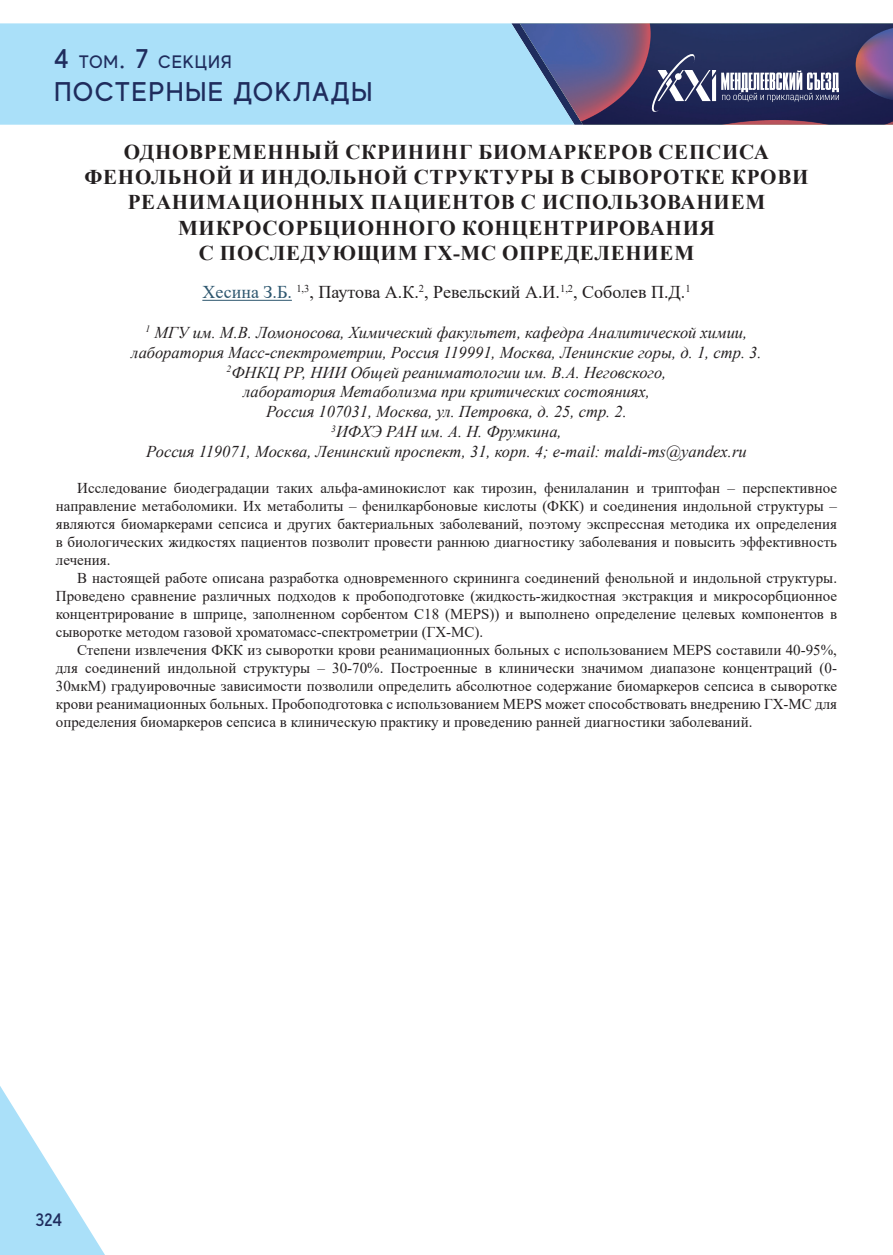
<style>
.page{position:relative;width:893px;height:1255px;background:#fff}
.page>*{position:absolute;margin:0;border:0;box-sizing:border-box;transform-origin:0 0}
.t1{font:500 27px "MADE Evolve Sans";letter-spacing:.05em;color:#1f2c5d}
.t2{font:700 21px/25.2px "Times New Roman";letter-spacing:.035em;color:#231f20;text-align:center}
.t3{font:18px "Times New Roman";color:#231f20}
.t4{font:500 18px "MADE Evolve Sans";letter-spacing:.05em;color:#1f2c5d}
.t5{font:italic 16.5px/19.8px "Times New Roman";color:#231f20;text-align:center}
.t6{font:15px/18px "Times New Roman";color:#231f20;text-align:justify}
.s1{font-size:27px}
.s2{color:#2e576f}
</style>
<div class="page">
<div style="left:0;top:23px;width:511px;height:102px;background:#aae0f9"></div>
<svg style="left:0;top:1086px;width:105px;height:168px"></svg>
<svg style="left:511px;top:23px;width:382px;height:102px;background:#51557f"></svg>
<hr style="left:202px;top:300px;width:90px;height:1px;background:#2e576f">
<p class="t4" style="left:54px;top:51px;width:179px"><span class="s1">4</span> ТОМ<span class="s1">. 7</span> СЕКЦИЯ</p>
<h1 class="t1" style="left:54px;top:74px;width:320px">ПОСТЕРНЫЕ ДОКЛАДЫ</h1>
<h2 class="t2" style="left:84px;top:139px;width:725px">ОДНОВРЕМЕННЫЙ СКРИНИНГ БИОМАРКЕРОВ СЕПСИСА ФЕНОЛЬНОЙ И ИНДОЛЬНОЙ СТРУКТУРЫ В СЫВОРОТКЕ КРОВИ РЕАНИМАЦИОННЫХ ПАЦИЕНТОВ С ИСПОЛЬЗОВАНИЕМ МИКРОСОРБЦИОННОГО КОНЦЕНТРИРОВАНИЯ<br>С ПОСЛЕДУЮЩИМ ГХ-МС ОПРЕДЕЛЕНИЕМ</h2>
<p class="t3" style="left:202px;top:279px;width:490px"><span class="s2">Хесина З.Б.</span> <sup>1,3</sup>, Паутова А.К.<sup>2</sup>, Ревельский А.И.<sup>1,2</sup>, Соболев П.Д.<sup>1</sup></p>
<p class="t5" style="left:131px;top:322px;width:632px"><sup>1</sup> МГУ им. М.В. Ломоносова, Химический факультет, кафедра Аналитической химии, лаборатория Масс-спектрометрии, Россия 119991, Москва, Ленинские горы, д. 1, стр. 3.<br><sup>2</sup>ФНКЦ РР, НИИ Общей реаниматологии им. В.А. Неговского,<br>лаборатория Метаболизма при критических состояниях,<br>Россия 107031, Москва, ул. Петровка, д. 25, стр. 2.<br><sup>3</sup>ИФХЭ РАН им. А. Н. Фрумкина,<br>Россия 119071, Москва, Ленинский проспект, 31, корп. 4; e-mail: maldi-ms@yandex.ru</p>
<p class="t6" style="left:56px;top:478px;width:783px;text-indent:21px">Исследование биодеградации таких альфа-аминокислот как тирозин, фенилаланин и триптофан – перспективное направление метаболомики. Их метаболиты – фенилкарбоновые кислоты (ФКК) и соединения индольной структуры – являются биомаркерами сепсиса и других бактериальных заболеваний, поэтому экспрессная методика их определения в биологических жидкостях пациентов позволит провести раннюю диагностику заболевания и повысить эффективность лечения.</p>
<p class="t6" style="left:56px;top:568px;width:783px;text-indent:21px">В настоящей работе описана разработка одновременного скрининга соединений фенольной и индольной структуры.<br>Проведено сравнение различных подходов к пробоподготовке (жидкость-жидкостная экстракция и микросорбционное концентрирование в шприце, заполненном сорбентом С18 (MEPS)) и выполнено определение целевых компонентов в сыворотке методом газовой хроматомасс-спектрометрии (ГХ-МС).</p>
<p class="t6" style="left:56px;top:640px;width:783px;text-indent:21px">Степени извлечения ФКК из сыворотки крови реанимационных больных с использованием MEPS составили 40-95%, для соединений индольной структуры – 30-70%. Построенные в клинически значимом диапазоне концентраций (0- 30мкМ) градуировочные зависимости позволили определить абсолютное содержание биомаркеров сепсиса в сыворотке крови реанимационных больных. Пробоподготовка с использованием MEPS может способствовать внедрению ГХ-МС для определения биомаркеров сепсиса в клиническую практику и проведению ранней диагностики заболеваний.</p>
<p class="t4" style="left:35px;top:1208px;width:28px">324</p>
</div>
